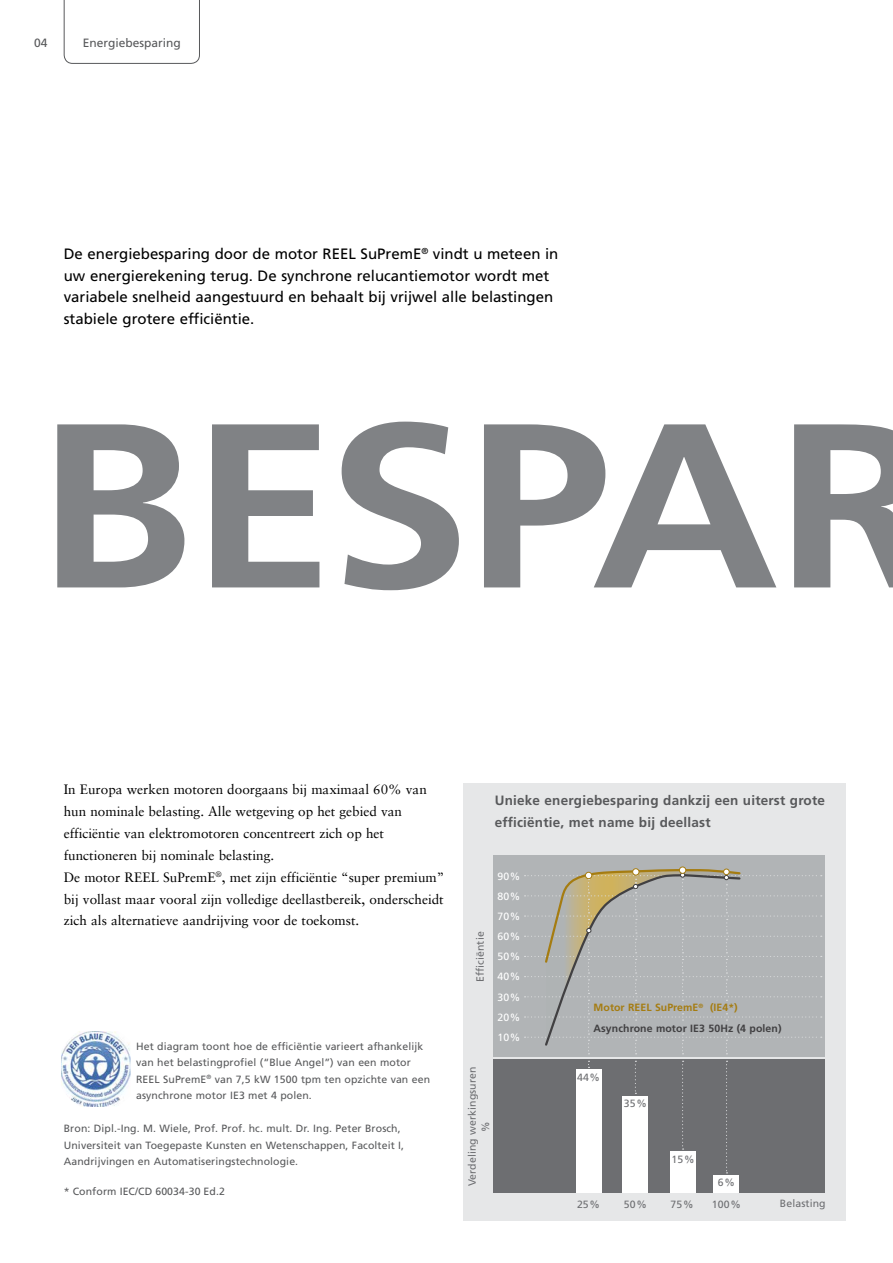
<style>
.page{position:relative;width:893px;height:1263px;background:#fff}
.page>*{position:absolute;margin:0;border:0;box-sizing:border-box;transform-origin:0 0}
.t1{font:700 233.55px "Frutiger";letter-spacing:-.02em;color:#808285;scale:1.11 1}
.t2{font:15px/21.9px "Frutiger";color:#000}
.t3{font:13.5px/21.9px "Sabon LT";color:#000}
.t4{font:700 13.5px/21.9px "Frutiger";letter-spacing:.015em;color:#58595b}
.t5{font:12px "Frutiger";color:#58595b}
.t6{font:10.5px/16.5px "Frutiger";letter-spacing:.01em;color:#58595b}
.t7{font:10.5px/13.5px "Frutiger";letter-spacing:.01em;color:#6d6e71;text-align:center}
.t8{font:700 10.5px/20.4px "Frutiger";letter-spacing:.01em;color:#414042}
.t9{font:10.5px/20.1px "Frutiger";letter-spacing:.01em;color:#fff;text-align:justify}
.s1{color:#a57c11}
</style>
<div class="page">
<img style="left:61px;top:1031px;width:70px;height:76px">
<div style="left:463px;top:783px;width:383px;height:437px;background:#e6e7e8"></div>
<div style="left:493px;top:855px;width:332px;height:202px;background:#b1b4b6"></div>
<div style="left:493px;top:1059px;width:332px;height:134px;background:#6d6e71"></div>
<div style="left:714px;top:1175px;width:25px;height:18px;background:#fff"></div>
<div style="left:622px;top:1096px;width:26px;height:97px;background:#fff"></div>
<div style="left:670px;top:1151px;width:26px;height:42px;background:#fff"></div>
<div style="left:576px;top:1069px;width:25px;height:124px;background:#fff"></div>
<svg style="left:588px;top:1061px;width:140px;height:112px"></svg>
<div style="left:679px;top:866px;width:7px;height:8px;border:1px solid #a57c11;border-radius:50%"></div>
<svg style="left:525px;top:867px;width:297px;height:187px"></svg>
<div style="left:593px;top:1003px;width:163px;height:9px;background:#b1b4b6"></div>
<div style="left:593px;top:1023px;width:163px;height:9px;background:#b1b4b6"></div>
<svg style="left:64px;top:0;width:136px;height:64px"></svg>
<p class="t5" style="left:34px;top:36px;width:15px">04</p>
<p class="t5" style="left:83px;top:36px;width:100px">Energiebesparing</p>
<p class="t2" style="left:64px;top:242px;width:496px">De energiebesparing door de motor REEL SuPremE<sup>®</sup> vindt u meteen in uw energierekening terug. De synchrone relucantiemotor wordt met variabele snelheid aangestuurd en behaalt bij vrijwel alle belastingen stabiele grotere efficiëntie.</p>
<h1 class="t1" style="left:36px;top:369px;width:811px">BESPAR</h1>
<p class="t3" style="left:64px;top:778px;width:382px">In Europa werken motoren doorgaans bij maximaal 60% van hun nominale belasting. Alle wetgeving op het gebied van efficiëntie van elektromotoren concentreert zich op het functioneren bij nominale belasting.<br>De motor REEL SuPremE<sup>®</sup>, met zijn efficiëntie “super premium” bij vollast maar vooral zijn volledige deellastbereik, onderscheidt zich als alternatieve aandrijving voor de toekomst.</p>
<p class="t6" style="left:136px;top:1038px;width:296px">Het diagram toont hoe de efficiëntie varieert afhankelijk van het belastingprofiel (“Blue Angel”) van een motor REEL SuPremE<sup>®</sup> van 7,5 kW 1500 tpm ten opzichte van een asynchrone motor IE3 met 4 polen.</p>
<p class="t6" style="left:64px;top:1120px;width:342px">Bron: Dipl.-Ing. M. Wiele, Prof. Prof. hc. mult. Dr. Ing. Peter Brosch,<br>Universiteit van Toegepaste Kunsten en Wetenschappen, Facolteit I,<br>Aandrijvingen en Automatiseringstechnologie.</p>
<p class="t6" style="left:64px;top:1183px;width:163px">* Conform IEC/CD 60034-30 Ed.2</p>
<p class="t4" style="left:495px;top:789px;width:332px">Unieke energiebesparing dankzij een uiterst grote efficiëntie, met name bij deellast</p>
<p class="t7" style="left:473px;top:982px;width:52px;rotate:-90deg">Efficiëntie</p>
<p class="t9" style="left:498px;top:866px;width:24px">90% 80% 70% 60% 50% 40% 30% 20% 10%</p>
<p class="t8" style="left:593px;top:997px;width:190px"><span class="s1">Motor REEL SuPremE</span><sup>®</sup> <span class="s1">(IE4*)<br></span>Asynchrone motor IE3 50Hz (4 polen)</p>
<p class="t7" style="left:465px;top:1186px;width:121px;rotate:-90deg">Verdeling werkingsuren %</p>
<p class="t7" style="left:577px;top:1070px;width:24px">44%</p>
<p class="t7" style="left:624px;top:1097px;width:24px">35%</p>
<p class="t7" style="left:672px;top:1152px;width:24px">15%</p>
<p class="t7" style="left:718px;top:1175px;width:18px">6%</p>
<p class="t7" style="left:577px;top:1197px;width:24px">25%</p>
<p class="t7" style="left:624px;top:1197px;width:24px">50%</p>
<p class="t7" style="left:671px;top:1197px;width:24px">75%</p>
<p class="t7" style="left:712px;top:1197px;width:30px">100%</p>
<p class="t7" style="left:780px;top:1196px;width:47px">Belasting</p>
</div>
